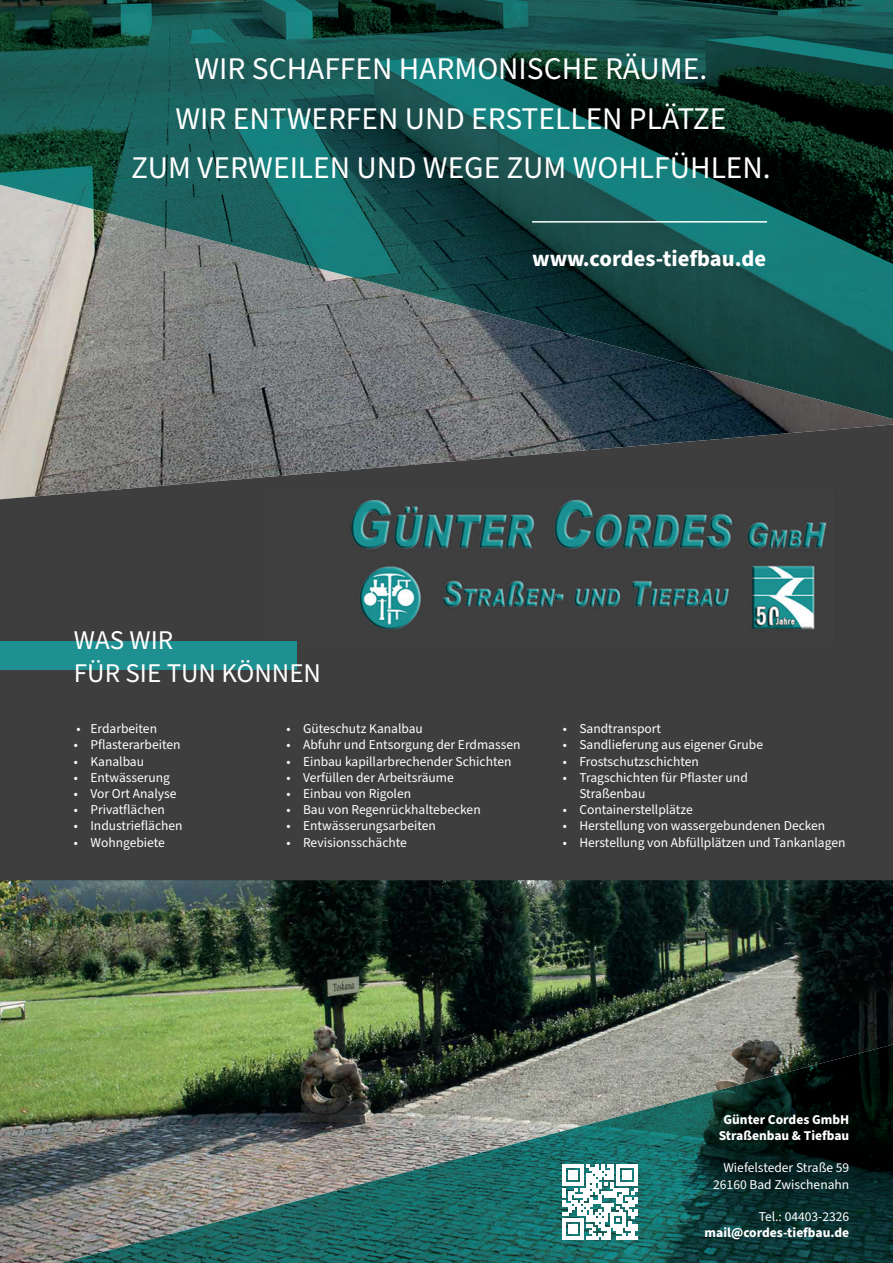
<style>
.page{position:relative;width:893px;height:1263px;background:#fff}
.page>*{position:absolute;margin:0;border:0;box-sizing:border-box;transform-origin:0 0}
.t1{font:31.5px/49.5px "Source Sans Pro";color:#fff;text-align:center}
.t2{font:27px/32.4px "Source Sans Pro";color:#fff}
.t3{font:700 22.5px "Source Sans Pro";color:#fff}
.t4{font:13.5px/16.2px "Source Sans Pro";color:#fff}
.t5{font:700 13.5px/16.2px "Source Sans Pro";color:#fff;text-align:center}
.s1{font-weight:400}
</style>
<div class="page">
<img style="left:0;top:229px;width:893px;height:195px">
<img style="left:0;top:0;width:499px;height:229px">
<img style="left:499px;top:0;width:357px;height:327px">
<img style="left:856px;top:0;width:37px;height:419px">
<img style="left:168px;top:229px;width:331px;height:49px">
<img style="left:353px;top:277px;width:146px;height:39px">
<img style="left:538px;top:326px;width:319px;height:49px">
<img style="left:722px;top:374px;width:135px;height:36px">
<svg style="left:0;top:424px;width:893px;height:456px;background:#434344"></svg>
<div style="left:0;top:641px;width:296px;height:29px;background:#1e9091"></div>
<img style="left:263px;top:490px;width:574px;height:155px">
<img style="left:263px;top:641px;width:33px;height:4px">
<img style="left:0;top:880px;width:893px;height:383px">
<img style="left:696px;top:1044px;width:197px;height:219px">
<img style="left:538px;top:1096px;width:159px;height:167px">
<img style="left:327px;top:1137px;width:212px;height:126px">
<img style="left:169px;top:1193px;width:159px;height:70px">
<img style="left:60px;top:1234px;width:110px;height:29px">
<hr style="left:532px;top:221px;width:235px;height:2px;background:#fff">
<svg style="left:562px;top:1164px;width:75px;height:76px"></svg>
<p class="t1" style="left:131px;top:45px;width:641px">WIR SCHAFFEN HARMONISCHE RÄUME.<br>WIR ENTWERFEN UND ERSTELLEN PLÄTZE<br>ZUM VERWEILEN UND WEGE ZUM WOHLFÜHLEN.</p>
<p class="t3" style="left:532px;top:243px;width:235px">www.cordes-tiefbau.de</p>
<p class="t2" style="left:74px;top:625px;width:249px">WAS WIR<br>FÜR SIE TUN KÖNNEN</p>
<p class="t4" style="left:77px;top:721px;width:82px">• Erdarbeiten</p>
<p class="t4" style="left:74px;top:737px;width:108px">• Pflasterarbeiten</p>
<p class="t4" style="left:74px;top:753px;width:72px">• Kanalbau</p>
<p class="t4" style="left:74px;top:770px;width:98px">• Entwässerung</p>
<p class="t4" style="left:74px;top:786px;width:104px">• Vor Ort Analyse</p>
<p class="t4" style="left:74px;top:802px;width:93px">• Privatflächen</p>
<p class="t4" style="left:74px;top:818px;width:110px">• Industrieflächen</p>
<p class="t4" style="left:74px;top:834px;width:92px">• Wohngebiete</p>
<p class="t4" style="left:287px;top:721px;width:138px">• Güteschutz Kanalbau</p>
<p class="t4" style="left:287px;top:737px;width:235px">• Abfuhr und Entsorgung der Erdmassen</p>
<p class="t4" style="left:287px;top:753px;width:226px">• Einbau kapillarbrechender Schichten</p>
<p class="t4" style="left:287px;top:770px;width:169px">• Verfüllen der Arbeitsräume</p>
<p class="t4" style="left:287px;top:786px;width:126px">• Einbau von Rigolen</p>
<p class="t4" style="left:287px;top:802px;width:196px">• Bau von Regenrückhaltebecken</p>
<p class="t4" style="left:287px;top:818px;width:151px">• Entwässerungsarbeiten</p>
<p class="t4" style="left:287px;top:834px;width:122px">• Revisionsschächte</p>
<p class="t4" style="left:563px;top:721px;width:100px">• Sandtransport</p>
<p class="t4" style="left:563px;top:737px;width:202px">• Sandlieferung aus eigener Grube</p>
<p class="t4" style="left:563px;top:753px;width:137px">• Frostschutzschichten</p>
<p class="t4" style="left:579px;top:770px;width:170px;text-indent:-16px">• Tragschichten für Pflaster und<br>Straßenbau</p>
<p class="t4" style="left:563px;top:802px;width:131px">• Containerstellplätze</p>
<p class="t4" style="left:563px;top:818px;width:264px">• Herstellung von wassergebundenen Decken</p>
<p class="t4" style="left:563px;top:834px;width:284px">• Herstellung von Abfüllplätzen und Tankanlagen</p>
<p class="t5" style="left:719px;top:1111px;width:132px">Günter Cordes GmbH<br>Straßenbau &amp; Tiefbau</p>
<p class="t4" style="left:713px;top:1160px;width:138px;text-align:right">Wiefelsteder Straße 59<br>26160 Bad Zwischenahn</p>
<p class="t5" style="left:705px;top:1209px;width:146px;text-align:right"><span class="s1">Tel.: 04403-2326 </span>mail@cordes-tiefbau.de</p>
</div>
